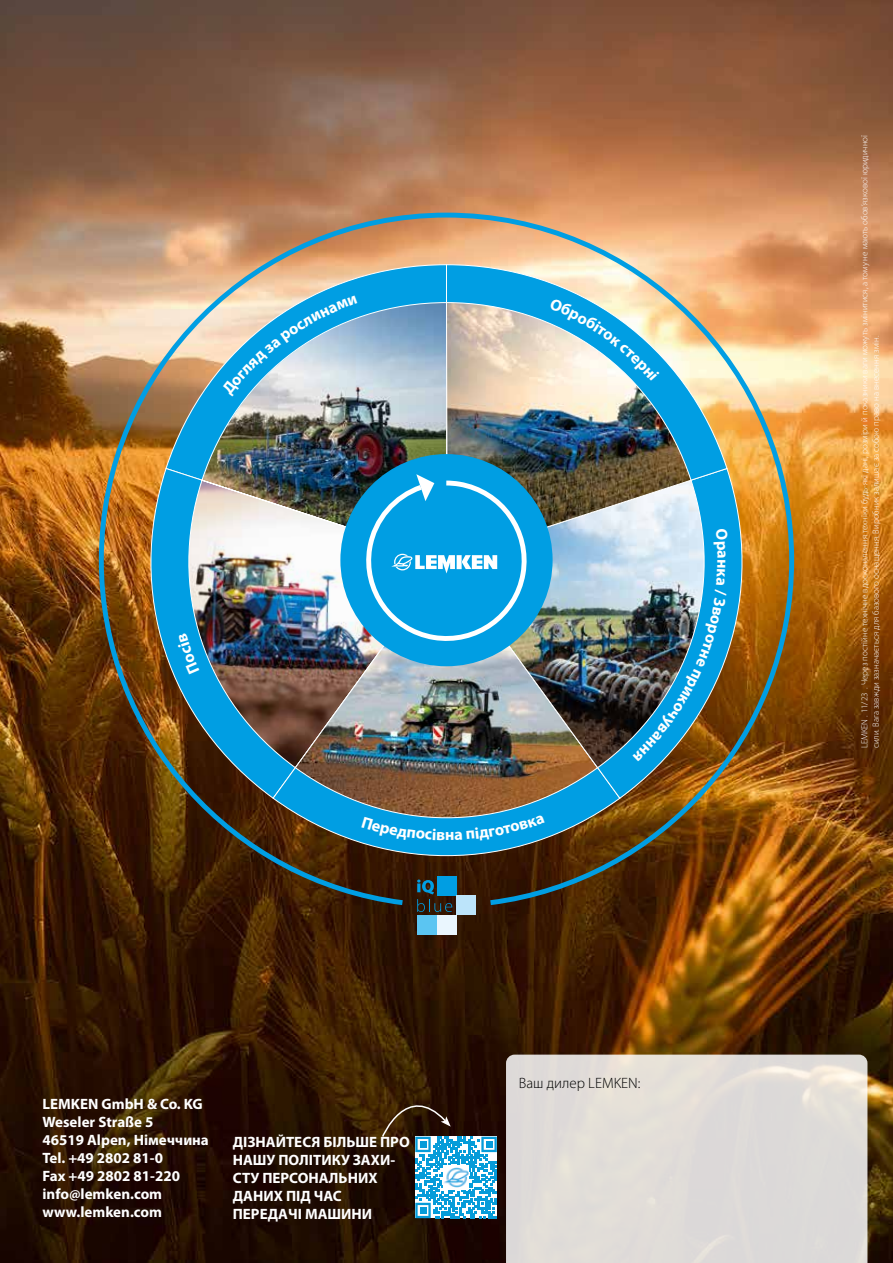
<style>
.page{position:relative;width:893px;height:1263px;background:#fff}
.page>*{position:absolute;margin:0;border:0;box-sizing:border-box;transform-origin:0 0}
.t1{font:700 15px/18px "Myriad Pro";color:#fff}
.t2{font:300 15px "Myriad Pro";color:#000}
.t3{font:300 9px/11.2px "Myriad Pro";color:#fff}
</style>
<div class="page">
<img style="left:0;top:0;width:893px;height:1263px">
<img style="left:99px;top:213px;width:695px;height:695px">
<svg style="left:165px;top:264px;width:281px;height:204px;background:#98b3b1"></svg>
<img style="left:126px;top:468px;width:146px;height:331px">
<img style="left:167px;top:302px;width:263px;height:466px">
<img style="left:272px;top:559px;width:348px;height:316px">
<img style="left:295px;top:559px;width:303px;height:275px">
<img style="left:446px;top:468px;width:321px;height:331px">
<svg style="left:446px;top:264px;width:282px;height:265px;background:#a4c3bc"></svg>
<img style="left:446px;top:480px;width:280px;height:288px">
<img style="left:430px;top:302px;width:262px;height:246px">
<div style="left:340px;top:454px;width:213px;height:212px;background:#009ee3;border-radius:50%"></div>
<svg style="left:363px;top:474px;width:167px;height:170px"></svg>
<div style="left:437px;top:876px;width:19px;height:20px;background:#009ee3"></div>
<div style="left:456px;top:896px;width:20px;height:19px;background:#bce4fa"></div>
<div style="left:417px;top:915px;width:20px;height:20px;background:#5bc5f2"></div>
<div style="left:437px;top:915px;width:19px;height:20px;background:#eaf6fe"></div>
<svg style="left:417px;top:879px;width:35px;height:33px"></svg>
<div style="left:506px;top:1054px;width:361px;height:209px;background:#dfdbd8"></div>
<svg style="left:381px;top:1080px;width:116px;height:138px;background:#425a62"></svg>
<svg style="left:178px;top:633px;width:22px;height:41px"></svg>
<svg style="left:222px;top:295px;width:135px;height:102px;background:#84c3dd"></svg>
<div style="left:361px;top:814px;width:184px;height:26px;background:#009ee3"></div>
<img style="left:633px;top:529px;width:95px;height:232px">
<svg style="left:549px;top:297px;width:111px;height:84px;background:#82c8dd"></svg>
<h1 class="t1" style="left:43px;top:1095px;width:168px">LEMKEN GmbH &amp; Co. KG<br>Weseler Straße 5<br>46519 Alpen, Німеччина<br>Tel. +49 2802 81-0<br>Fax +49 2802 81-220 info@lemken.com www.lemken.com</h1>
<h1 class="t1" style="left:233px;top:1132px;width:178px">ДІЗНАЙТЕСЯ БІЛЬШЕ ПРО<br>НАШУ ПОЛІТИКУ ЗАХИ-<br>СТУ ПЕРСОНАЛЬНИХ<br>ДАНИХ ПІД ЧАС<br>ПЕРЕДАЧІ МАШИНИ</h1>
<h1 class="t2" style="left:519px;top:1074px;width:123px">Ваш дилер LEMKEN:</h1>
<p class="t3" style="left:859px;top:748px;width:615px;rotate:-90deg">LEMKEN . 11/23 . Через постійне технічне вдосконалення техніки будь-які дані, розміри й показники ваги можуть змінитися, а тому не мають обов’язкової юридичної сили. Вага завжди зазначається для базового оснащення. Виробник залишає за собою право на внесення змін.</p>
</div>
